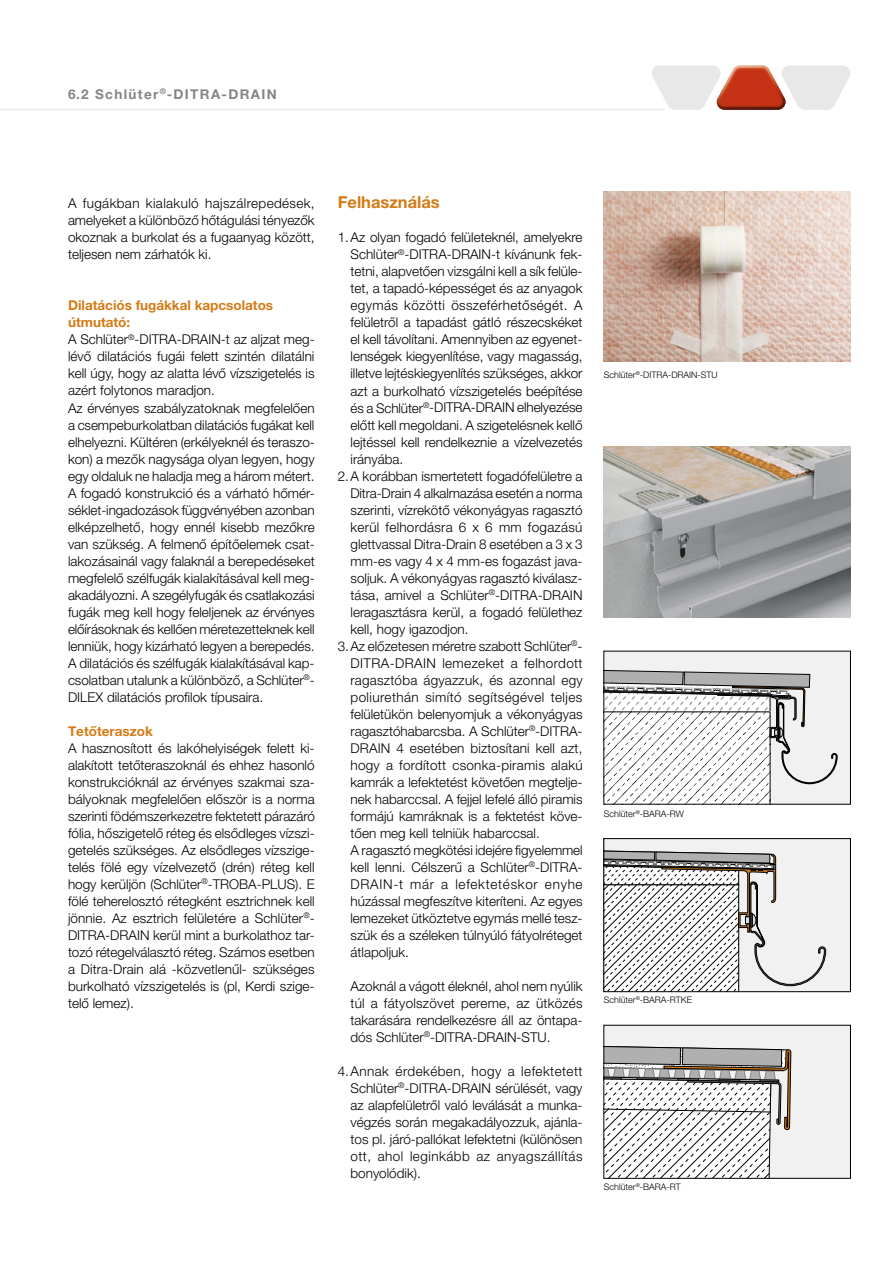
<style>
.page{position:relative;width:893px;height:1263px;background:#fff}
.page>*{position:absolute;margin:0;border:0;box-sizing:border-box;transform-origin:0 0}
.t1{font:700 16.5px "Helvetica Neue LT Pro";color:#d57b16}
.t2{font:300 13.5px/17px "Helvetica Neue LT Pro";color:#000;text-align:justify}
.t3{font:300 13.5px "Helvetica Neue LT Pro";letter-spacing:.03em;color:#000}
.t4{font:300 13.5px "Helvetica Neue LT Pro";letter-spacing:.02em;color:#000}
.t5{font:300 13.5px "Helvetica Neue LT Pro";letter-spacing:.025em;color:#000}
.t6{font:300 13.5px "Helvetica Neue LT Pro";letter-spacing:.055em;color:#000}
.t7{font:700 13.5px "Helvetica Neue LT Pro";letter-spacing:.1em;color:#858585}
.t8{font:700 13.5px "Helvetica Neue LT Pro";color:#d57b16}
.t9{font:300 9px "Helvetica Neue LT Pro";color:#000}
.s1{font-weight:700;color:#d57b16}
</style>
<div class="page">
<hr style="left:0;top:109px;width:665px;height:1px;background:#e8e8e8">
<svg style="left:652px;top:65px;width:198px;height:45px"></svg>
<img style="left:604px;top:447px;width:246px;height:170px">
<img style="left:604px;top:191px;width:246px;height:170px">
<div style="left:604px;top:1025px;width:246px;height:153px;background:#f1f1f1"></div>
<svg style="left:605px;top:1046px;width:186px;height:131px"></svg>
<div style="left:603px;top:1025px;width:248px;height:154px;border:1px solid #000"></div>
<svg style="left:605px;top:840px;width:244px;height:150px"></svg>
<div style="left:603px;top:838px;width:248px;height:154px;border:1px solid #000"></div>
<div style="left:604px;top:651px;width:246px;height:153px;background:#f1f1f1"></div>
<svg style="left:605px;top:670px;width:232px;height:132px"></svg>
<p class="t7" style="left:68px;top:86px;width:210px">6.2 Schlüter<sup>®</sup>-DITRA-DRAIN</p>
<p class="t2" style="left:68px;top:195px;width:248px">A fugákban kialakuló hajszálrepedések, amelyeket a különböző hőtágulási tényezők okoznak a burkolat és a fugaanyag között, teljesen nem zárhatók ki.</p>
<p class="t2" style="left:68px;top:297px;width:248px;text-align:left"><span class="s1">Dilatációs fugákkal kapcsolatos útmutató:<br></span>A Schlüter<sup>®</sup>-DITRA-DRAIN-t az aljzat meg&shy;lévő dilatációs fugái felett szintén dilatálni kell úgy, hogy az alatta lévő vízszigetelés is azért folytonos maradjon.<br>Az érvényes szabályzatoknak megfelelően a csempeburkolatban dilatációs fugákat kell elhelyezni. Kültéren (erkélyeknél és teraszo&shy;kon) a mezők nagysága olyan legyen, hogy egy oldaluk ne haladja meg a három métert.<br>A fogadó konstrukció és a várható hőmér&shy;séklet-ingadozások függvényében azonban elképzelhető, hogy ennél kisebb mezőkre van szükség. A felmenő építőelemek csat&shy;lakozásainál vagy falaknál a berepedéseket megfelelő szélfugák kialakításával kell meg&shy;akadályozni. A szegélyfugák és csatlakozási fugák meg kell hogy feleljenek az érvényes előírásoknak és kellően méretezetteknek kell lenniük, hogy kizárható legyen a berepedés.<br>A dilatációs és szélfugák kialakításával kap&shy;csolatban utalunk a különböző, a Schlüter<sup>®</sup>- DILEX dilatációs profilok típusaira.</p>
<p class="t8" style="left:68px;top:722px;width:86px">Tetőteraszok</p>
<p class="t2" style="left:68px;top:739px;width:248px">A hasznosított és lakóhelyiségek felett ki&shy;alakított tetőteraszoknál és ehhez hasonló konstrukcióknál az érvényes szakmai sza&shy;bályoknak megfelelően először is a norma szerinti födémszerkezetre fektetett párazáró fólia, hőszigetelő réteg és elsődleges vízszi&shy;getelés szükséges. Az elsődleges vízszige&shy;telés fölé egy vízelvezető (drén) réteg kell hogy kerüljön (Schlüter<sup>®</sup>-TROBA-PLUS). E fölé teherelosztó rétegként esztrichnek kell jönnie. Az esztrich felületére a Schlüter<sup>®</sup>- DITRA-DRAIN kerül mint a burkolathoz tar&shy;tozó rétegelválasztó réteg. Számos esetben a Ditra-Drain alá -közvetlenűl- szükséges burkolható vízszigetelés is (pl, Kerdi szige&shy;telő lemez).</p>
<p class="t1" style="left:338px;top:192px;width:104px">Felhasználás</p>
<p class="t2" style="left:338px;top:229px;width:246px">1.Az olyan fogadó felületeknél, amelyekre</p>
<p class="t2" style="left:350px;top:246px;width:234px">Schlüter<sup>®</sup>-DITRA-DRAIN-t kívánunk fek-</p>
<p class="t2" style="left:350px;top:263px;width:233px">tetni, alapvetően vizsgálni kell a sík felüle-</p>
<p class="t2" style="left:350px;top:280px;width:234px">tet, a tapadó-képességet és az anyagok</p>
<p class="t5" style="left:350px;top:297px;width:234px">egymás közötti összeférhetőségét. A</p>
<p class="t2" style="left:350px;top:314px;width:234px">felületről a tapadást gátló részecskéket</p>
<p class="t2" style="left:350px;top:331px;width:234px">el kell távolítani. Amennyiben az egyenet-</p>
<p class="t2" style="left:350px;top:348px;width:234px">lenségek kiegyenlítése, vagy magasság,</p>
<p class="t2" style="left:350px;top:365px;width:234px">illetve lejtéskiegyenlítés szükséges, akkor</p>
<p class="t2" style="left:350px;top:382px;width:234px">azt a burkolható vízszigetelés beépítése</p>
<p class="t2" style="left:350px;top:399px;width:233px">és a Schlüter<sup>®</sup>-DITRA-DRAIN elhelyezése</p>
<p class="t2" style="left:350px;top:416px;width:234px">előtt kell megoldani. A szigetelésnek kellő</p>
<p class="t2" style="left:350px;top:433px;width:234px">lejtéssel kell rendelkeznie a vízelvezetés</p>
<p class="t2" style="left:350px;top:450px;width:54px">irányába.</p>
<p class="t2" style="left:338px;top:467px;width:246px">2.A korábban ismertetett fogadófelületre a</p>
<p class="t2" style="left:350px;top:484px;width:233px">Ditra-Drain 4 alkalmazása esetén a norma</p>
<p class="t2" style="left:350px;top:501px;width:234px">szerinti, vízrekötő vékonyágyas ragasztó</p>
<p class="t4" style="left:350px;top:518px;width:233px">kerül felhordásra 6 x 6 mm fogazású</p>
<p class="t2" style="left:350px;top:535px;width:234px">glettvassal Ditra-Drain 8 esetében a 3 x 3</p>
<p class="t2" style="left:350px;top:552px;width:234px">mm-es vagy 4 x 4 mm-es fogazást java-</p>
<p class="t2" style="left:350px;top:569px;width:234px">soljuk. A vékonyágyas ragasztó kiválasz-</p>
<p class="t2" style="left:350px;top:586px;width:234px">tása, amivel a Schlüter<sup>®</sup>-DITRA-DRAIN</p>
<p class="t2" style="left:350px;top:603px;width:234px">leragasztásra kerül, a fogadó felülethez</p>
<p class="t2" style="left:350px;top:620px;width:120px">kell, hogy igazodjon.</p>
<p class="t2" style="left:338px;top:637px;width:246px">3.Az előzetesen méretre szabott Schlüter<sup>®</sup>-</p>
<p class="t3" style="left:350px;top:655px;width:234px">DITRA-DRAIN lemezeket a felhordott</p>
<p class="t2" style="left:350px;top:671px;width:234px">ragasztóba ágyazzuk, és azonnal egy</p>
<p class="t3" style="left:350px;top:689px;width:233px">poliurethán simító segítségével teljes</p>
<p class="t2" style="left:350px;top:705px;width:234px">felületükön belenyomjuk a vékonyágyas</p>
<p class="t2" style="left:350px;top:722px;width:234px">ragasztóhabarcsba. A Schlüter<sup>®</sup>-DITRA-</p>
<p class="t2" style="left:350px;top:739px;width:233px">DRAIN 4 esetében biztosítani kell azt,</p>
<p class="t4" style="left:350px;top:757px;width:234px">hogy a fordított csonka-piramis alakú</p>
<p class="t2" style="left:350px;top:773px;width:234px">kamrák a lefektetést követően megtelje-</p>
<p class="t2" style="left:350px;top:790px;width:234px">nek habarccsal. A fejjel lefelé álló piramis</p>
<p class="t2" style="left:350px;top:807px;width:234px">formájú kamráknak is a fektetést köve-</p>
<p class="t2" style="left:350px;top:824px;width:191px">tően meg kell telniük habarccsal.</p>
<p class="t2" style="left:350px;top:841px;width:234px">A ragasztó megkötési idejére figyelemmel</p>
<p class="t2" style="left:350px;top:858px;width:234px">kell lenni. Célszerű a Schlüter<sup>®</sup>-DITRA-</p>
<p class="t6" style="left:350px;top:876px;width:234px">DRAIN-t már a lefektetéskor enyhe</p>
<p class="t2" style="left:350px;top:892px;width:234px">húzással megfeszítve kiteríteni. Az egyes</p>
<p class="t2" style="left:350px;top:909px;width:233px">lemezeket ütköztetve egymás mellé tes -</p>
<p class="t2" style="left:350px;top:926px;width:234px">szük és a széleken túlnyúló fátyolréteget</p>
<p class="t2" style="left:350px;top:943px;width:60px">átlapoljuk.</p>
<p class="t2" style="left:350px;top:977px;width:234px">Azoknál a vágott éleknél, ahol nem nyúlik túl a fátyolszövet pereme, az ütközés takarására rendelkezésre áll az öntapa&shy;dós Schlüter<sup>®</sup>-DITRA-DRAIN-STU.</p>
<p class="t2" style="left:350px;top:1062px;width:234px;text-indent:-13px">4.Annak érdekében, hogy a lefektetett Schlüter<sup>®</sup>-DITRA-DRAIN sérülését, vagy az alapfelületről való leválását a munka&shy;végzés során megakadályozzuk, ajánla&shy;tos pl. járó-pallókat lefektetni (különösen ott, ahol leginkább az anyagszállítás bonyolódik).</p>
<p class="t9" style="left:604px;top:370px;width:115px">Schlüter<sup>®</sup>-DITRA-DRAIN-STU</p>
<p class="t9" style="left:604px;top:808px;width:82px">Schlüter<sup>®</sup>-BARA-RW</p>
<p class="t9" style="left:604px;top:994px;width:90px">Schlüter<sup>®</sup>-BARA-RTKE</p>
<p class="t9" style="left:604px;top:1181px;width:79px">Schlüter<sup>®</sup>-BARA-RT</p>
</div>
